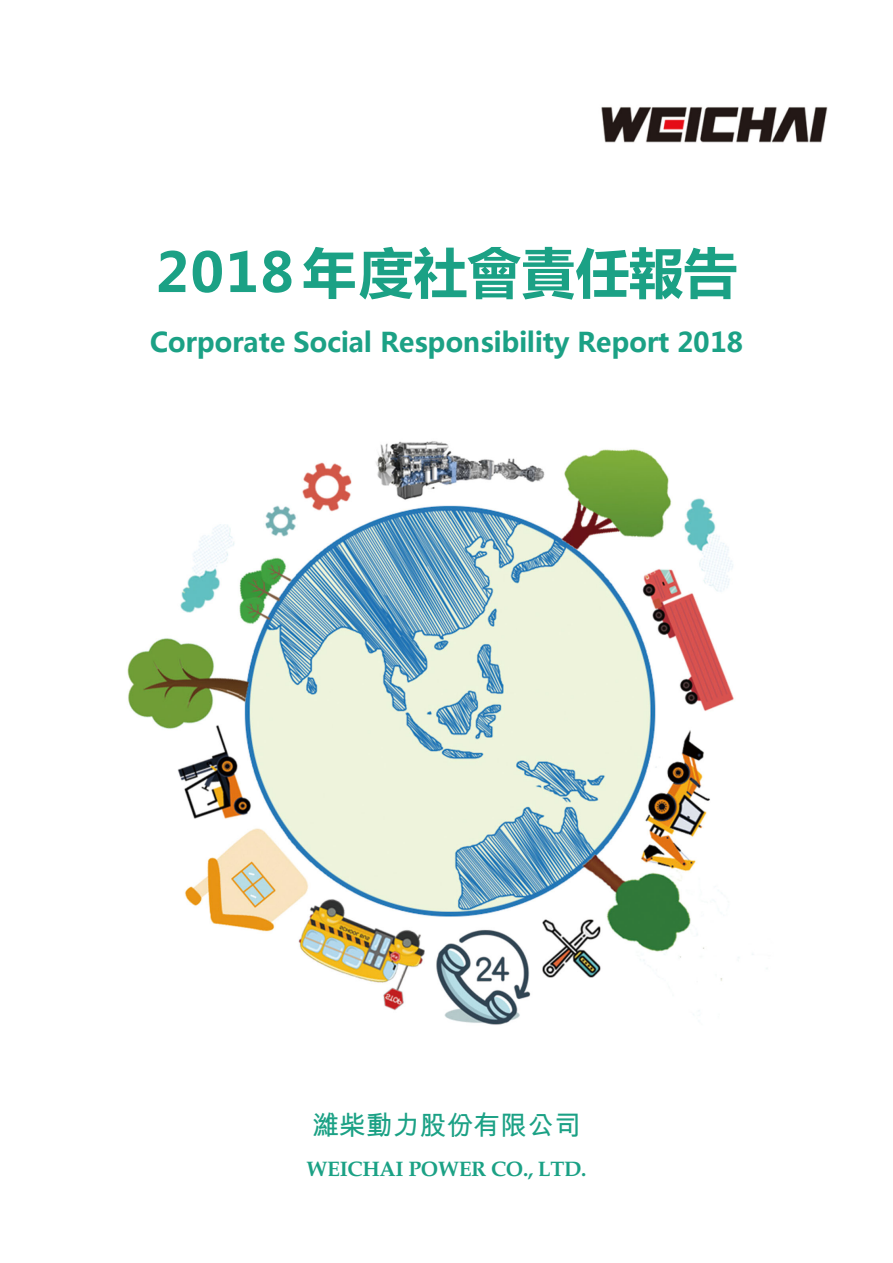
<style>
.page{position:relative;width:893px;height:1263px;background:#fff}
.page>*{position:absolute;margin:0;border:0;box-sizing:border-box;transform-origin:0 0}
.t1{font:700 54px "Microsoft Ya Hei";color:#1ba185}
.t2{font:700 27px "Microsoft Ya Hei";letter-spacing:-.005em;color:#1ba185}
.t3{font:27px "M Hei HK Bold E Ten B5 H";letter-spacing:-.005em;color:#1ba185}
.t4{font:700 21px "Palatino LT Std";letter-spacing:-.015em;color:#1ba185}
</style>
<div class="page">
<img style="left:601px;top:106px;width:227px;height:37px">
<img style="left:127px;top:441px;width:640px;height:584px">
<h1 class="t1" style="left:156px;top:235px;width:583px">2018年度社會責任報告</h1>
<p class="t2" style="left:150px;top:323px;width:595px">Corporate Social Responsibility Report 2018</p>
<p class="t3" style="left:312px;top:1115px;width:270px">濰柴動力股份有限公司</p>
<p class="t4" style="left:306px;top:1160px;width:282px">WEICHAI POWER CO., LTD.</p>
</div>
